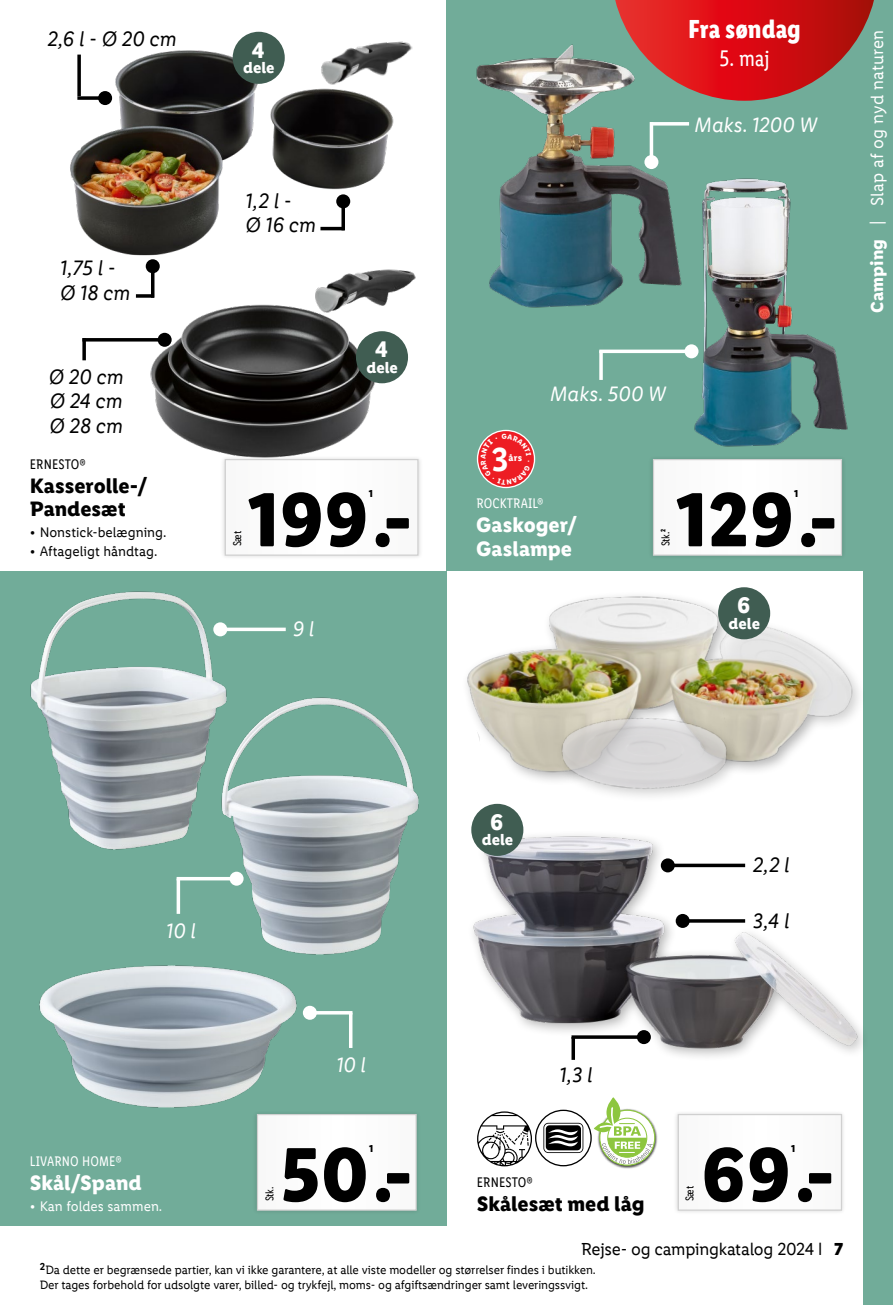
<style>
.page{position:relative;width:893px;height:1305px;background:#fff}
.page>*{position:absolute;margin:0;border:0;box-sizing:border-box;transform-origin:0 0}
.t1{font:700 77px "Lidl Font Pro";color:#000}
.t2{font:600 33.6px "Lidl Font Pro";color:#fff}
.t3{font:700 26.25px "Lidl Font Cond Pro";letter-spacing:-.005em;color:#fff}
.t4{font:22.75px "Lidl Font Cond Pro";color:#fff}
.t5{font:700 22.75px "Lidl Font Pro";color:#fff}
.t6{font:italic 21px/24.5px "Lidl Font Pro";letter-spacing:-.005em;color:#000}
.t7{font:700 21px/23.6px "Lidl Font Pro";color:#000}
.t8{font:700 21px/23.6px "Lidl Font Pro";color:#fff}
.t9{font:italic 21px "Lidl Font Pro";color:#fff}
.t10{font:17.5px "Lidl Font Pro";letter-spacing:-.015em;color:#000}
.t11{font:17.5px "Lidl Font Pro";letter-spacing:.01em;color:#fff}
.t12{font:700 15.75px "Lidl Font Pro";color:#fff}
.t13{font:14px "Lidl Font Pro";color:#000}
.t14{font:14px "Lidl Font Cond Pro";letter-spacing:.01em;color:#fff}
.t15{font:14px "Lidl Font Pro";color:#fff}
.t16{font:14px "Lidl Font Cond Pro";letter-spacing:.01em;color:#000}
.t17{font:12.25px/14.9px "Lidl Font Pro";letter-spacing:-.01em;color:#000}
.t18{font:11.38px "Lidl Font Cond Pro";letter-spacing:-.03em;color:#000}
.t19{font:700 10.15px "Lidl Font Pro";color:#000}
.t20{font:700 9.62px "Lidl Font Pro";color:#fff}
.s1{font-weight:700}
</style>
<div class="page">
<div style="left:446px;top:0;width:447px;height:570px;background:#71ac99"></div>
<div style="left:0;top:570px;width:446px;height:655px;background:#71ac99"></div>
<div style="left:863px;top:0;width:30px;height:1305px;background:#71ac99"></div>
<svg style="left:615px;top:0;width:259px;height:101px"></svg>
<div style="left:252px;top:1109px;width:169px;height:106px;background:#6ea694"></div>
<div style="left:257px;top:1114px;width:160px;height:97px;background:#fbfbfb"></div>
<div style="left:467px;top:830px;width:403px;height:232px;background:#000;opacity:.3"></div>
<img style="left:473px;top:836px;width:384px;height:213px">
<img style="left:31px;top:592px;width:195px;height:257px">
<img style="left:39px;top:965px;width:257px;height:142px">
<img style="left:222px;top:697px;width:197px;height:257px">
<img style="left:438px;top:570px;width:425px;height:253px">
<img style="left:540px;top:645px;width:205px;height:178px">
<hr style="left:310px;top:1011px;width:42px;height:3px;background:#fff">
<div style="left:303px;top:1006px;width:14px;height:14px;background:#fff;border-radius:50%"></div>
<hr style="left:349px;top:1012px;width:3px;height:36px;background:#fff">
<hr style="left:177px;top:877px;width:60px;height:3px;background:#fff">
<div style="left:230px;top:871px;width:14px;height:14px;background:#fff;border-radius:50%"></div>
<hr style="left:177px;top:878px;width:3px;height:36px;background:#fff">
<svg style="left:227px;top:627px;width:59px;height:4px"></svg>
<div style="left:213px;top:622px;width:14px;height:14px;background:#fff;border-radius:50%"></div>
<div style="left:220px;top:454px;width:203px;height:106px;background:#f6f6f6"></div>
<svg style="left:224px;top:459px;width:195px;height:97px"></svg>
<img style="left:150px;top:293px;width:245px;height:164px">
<img style="left:303px;top:269px;width:113px;height:50px">
<hr style="left:82px;top:338px;width:83px;height:3px;background:#000">
<div style="left:158px;top:333px;width:14px;height:14px;background:#000;border-radius:50%"></div>
<svg style="left:82px;top:338px;width:4px;height:22px"></svg>
<img style="left:70px;top:33px;width:343px;height:222px">
<hr style="left:151px;top:266px;width:3px;height:32px;background:#000">
<div style="left:146px;top:259px;width:14px;height:14px;background:#000;border-radius:50%"></div>
<svg style="left:136px;top:294px;width:18px;height:4px"></svg>
<svg style="left:77px;top:96px;width:21px;height:4px"></svg>
<div style="left:98px;top:91px;width:14px;height:14px;background:#000;border-radius:50%"></div>
<svg style="left:77px;top:55px;width:4px;height:41px"></svg>
<svg style="left:341px;top:208px;width:4px;height:19px"></svg>
<div style="left:336px;top:194px;width:14px;height:14px;background:#000;border-radius:50%"></div>
<hr style="left:320px;top:227px;width:25px;height:3px;background:#000">
<div style="left:718px;top:587px;width:52px;height:52px;background:#405d52;border-radius:50%"></div>
<svg style="left:675px;top:863px;width:70px;height:4px"></svg>
<div style="left:661px;top:858px;width:14px;height:14px;background:#000;border-radius:50%"></div>
<svg style="left:571px;top:1035px;width:66px;height:4px"></svg>
<div style="left:637px;top:1030px;width:14px;height:14px;background:#000;border-radius:50%"></div>
<svg style="left:571px;top:1037px;width:4px;height:23px"></svg>
<hr style="left:683px;top:919px;width:62px;height:3px;background:#000">
<div style="left:676px;top:914px;width:14px;height:14px;background:#000;border-radius:50%"></div>
<div style="left:471px;top:804px;width:52px;height:52px;background:#405d52;border-radius:50%"></div>
<div style="left:673px;top:1109px;width:173px;height:106px;background:#f7f7f7"></div>
<svg style="left:677px;top:1114px;width:166px;height:97px"></svg>
<div style="left:648px;top:454px;width:198px;height:106px;background:#6da594"></div>
<div style="left:653px;top:459px;width:189px;height:97px;background:#fbfbfb"></div>
<img style="left:477px;top:45px;width:204px;height:262px">
<img style="left:695px;top:179px;width:152px;height:268px">
<hr style="left:650px;top:122px;width:3px;height:40px;background:#fff">
<div style="left:644px;top:155px;width:14px;height:14px;background:#fff;border-radius:50%"></div>
<svg style="left:653px;top:122px;width:36px;height:4px"></svg>
<svg style="left:599px;top:349px;width:85px;height:4px"></svg>
<div style="left:684px;top:344px;width:14px;height:14px;background:#fff;border-radius:50%"></div>
<svg style="left:599px;top:350px;width:4px;height:30px"></svg>
<img style="left:616px;top:1123px;width:42px;height:46px">
<svg style="left:606px;top:1097px;width:15px;height:30px"></svg>
<svg style="left:477px;top:1106px;width:176px;height:60px"></svg>
<div style="left:356px;top:331px;width:52px;height:52px;background:#405d52;border-radius:50%"></div>
<div style="left:233px;top:32px;width:52px;height:52px;background:#405d52;border-radius:50%"></div>
<svg style="left:477px;top:430px;width:57px;height:57px"></svg>
<div style="left:477px;top:430px;width:58px;height:58px;border:1px solid #fff;border-radius:50%"></div>
<svg style="left:480px;top:433px;width:51px;height:51px;background:#e33135"></svg>
<h3 class="t6" style="left:48px;top:26px;width:131px">2,6 l - Ø 20 cm</h3>
<h3 class="t6" style="left:60px;top:255px;width:72px">1,75 l -<br>Ø 18 cm</h3>
<h3 class="t6" style="left:49px;top:364px;width:76px;text-align:justify">Ø 20 cm Ø 24 cm Ø 28 cm</h3>
<p class="t16" style="left:30px;top:456px;width:57px">ERNESTO®</p>
<h3 class="t7" style="left:30px;top:473px;width:119px">Kasserolle-/<br>Pandesæt</h3>
<p class="t13" style="left:30px;top:524px;width:138px">• Nonstick-belægning.</p>
<p class="t13" style="left:30px;top:543px;width:129px">• Aftageligt håndtag.</p>
<h3 class="t5" style="left:252px;top:36px;width:14px">4</h3>
<p class="t12" style="left:243px;top:58px;width:33px">dele</p>
<h3 class="t6" style="left:245px;top:188px;width:72px">1,2 l -<br>Ø 16 cm</h3>
<h3 class="t5" style="left:375px;top:336px;width:14px">4</h3>
<p class="t12" style="left:366px;top:358px;width:33px">dele</p>
<p class="t19" style="left:369px;top:487px;width:6px">1</p>
<h1 class="t1" style="left:248px;top:472px;width:167px">199.-</h1>
<p class="t18" style="left:231px;top:546px;width:17px;rotate:-90deg">Sæt</p>
<h3 class="t9" style="left:293px;top:616px;width:23px">9 l</h3>
<h3 class="t3" style="left:688px;top:13px;width:114px">Fra søndag</h3>
<h3 class="t4" style="left:719px;top:45px;width:52px">5. maj</h3>
<h3 class="t9" style="left:694px;top:113px;width:124px">Maks. 1200 W</h3>
<h2 class="t2" style="left:492px;top:440px;width:19px">3</h2>
<p class="t20" style="left:508px;top:452px;width:15px">års</p>
<h3 class="t9" style="left:550px;top:381px;width:117px">Maks. 500 W</h3>
<p class="t14" style="left:476px;top:495px;width:69px">ROCKTRAIL®</p>
<h3 class="t8" style="left:476px;top:513px;width:102px">Gaskoger/<br>Gaslampe</h3>
<p class="t19" style="left:794px;top:487px;width:6px">1</p>
<h1 class="t1" style="left:676px;top:472px;width:164px">129.-</h1>
<p class="t18" style="left:659px;top:546px;width:19px;rotate:-90deg">Stk.<sup>2</sup></p>
<h3 class="t5" style="left:737px;top:592px;width:15px">6</h3>
<p class="t12" style="left:729px;top:614px;width:33px">dele</p>
<h3 class="t11" style="left:867px;top:313px;width:284px;rotate:-90deg"><span class="s1">Camping</span> | Slap af og nyd naturen</h3>
<h3 class="t9" style="left:166px;top:918px;width:31px">10 l</h3>
<p class="t14" style="left:30px;top:1153px;width:94px">LIVARNO HOME®</p>
<h3 class="t8" style="left:30px;top:1171px;width:113px">Skål/Spand</h3>
<p class="t15" style="left:30px;top:1198px;width:134px">• Kan foldes sammen.</p>
<h3 class="t9" style="left:336px;top:1052px;width:31px">10 l</h3>
<p class="t18" style="left:263px;top:1201px;width:16px;rotate:-90deg">Stk.</p>
<p class="t19" style="left:369px;top:1142px;width:6px">1</p>
<h1 class="t1" style="left:280px;top:1127px;width:135px">50.-</h1>
<h3 class="t5" style="left:490px;top:808px;width:15px">6</h3>
<p class="t12" style="left:482px;top:830px;width:33px">dele</p>
<h3 class="t6" style="left:753px;top:852px;width:38px">2,2 l</h3>
<h3 class="t6" style="left:753px;top:909px;width:38px">3,4 l</h3>
<h3 class="t6" style="left:559px;top:1062px;width:35px">1,3 l</h3>
<p class="t16" style="left:477px;top:1174px;width:57px">ERNESTO®</p>
<h3 class="t7" style="left:477px;top:1191px;width:169px">Skålesæt med låg</h3>
<p class="t18" style="left:683px;top:1201px;width:17px;rotate:-90deg">Sæt</p>
<p class="t19" style="left:791px;top:1142px;width:6px">1</p>
<h1 class="t1" style="left:701px;top:1127px;width:136px">69.-</h1>
<h3 class="t10" style="left:581px;top:1239px;width:264px">Rejse- og campingkatalog 2024 l <span class="s1">7</span></h3>
<p class="t17" style="left:40px;top:1262px;width:558px"><sup>2</sup>Da dette er begrænsede partier, kan vi ikke garantere, at alle viste modeller og størrelser findes i butikken.<br>Der tages forbehold for udsolgte varer, billed- og trykfejl, moms- og afgiftsændringer samt leveringssvigt.</p>
</div>
